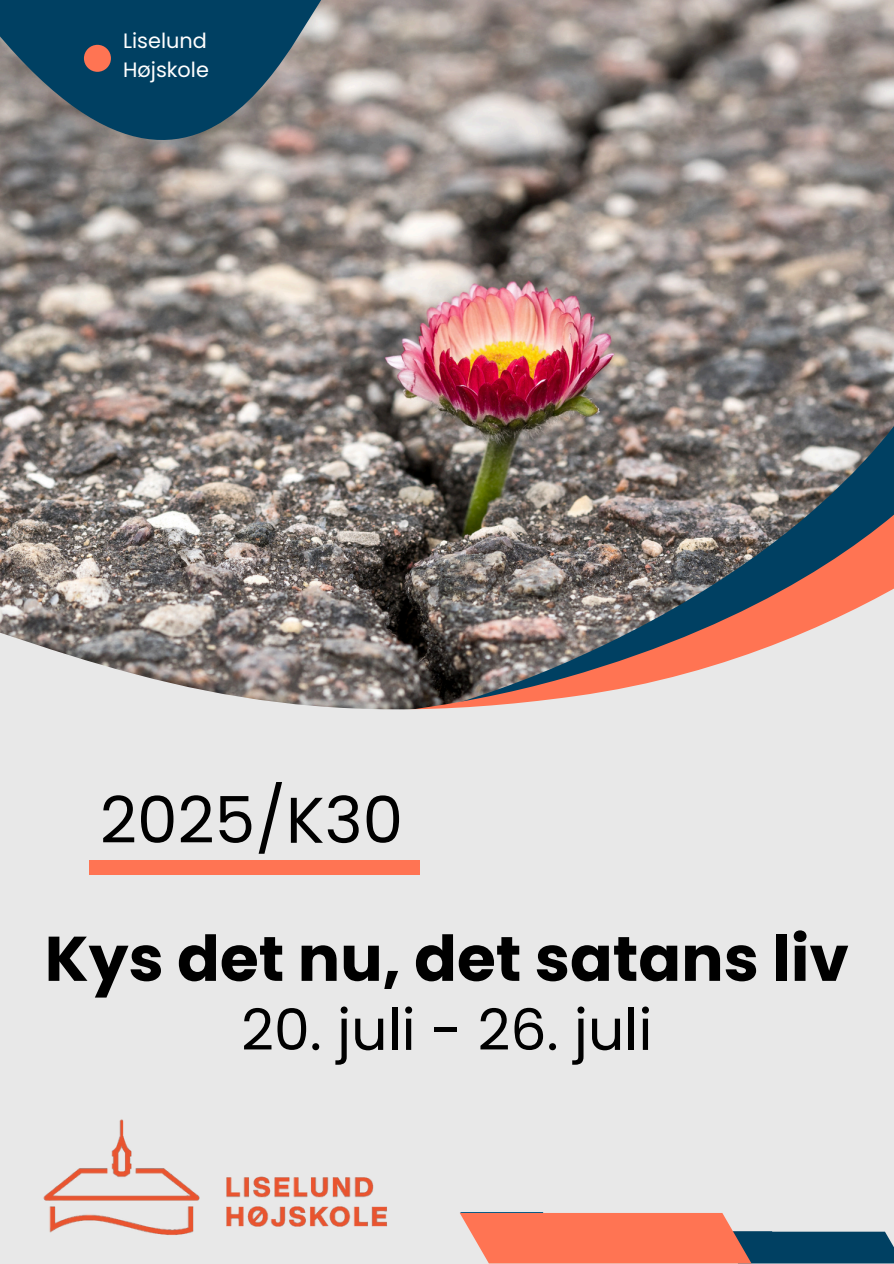
<style>
.page{position:relative;width:894px;height:1264px;background:#fff}
.page>*{position:absolute;margin:0;border:0;box-sizing:border-box;transform-origin:0 0}
.t1{font:64.5px "Poppins";color:#000}
.t2{font:700 63px "Poppins";color:#000}
.t3{font:57px "Poppins";color:#000}
.t4{font:20.85px/28.7px "Poppins";color:#fff}
</style>
<div class="page">
<div style="left:0;top:0;width:893px;height:1263px;background:#e8e8e8"></div>
<img style="left:0;top:0;width:893px;height:370px">
<img style="left:0;top:370px;width:893px;height:111px">
<img style="left:0;top:481px;width:893px;height:86px">
<svg style="left:0;top:567px;width:893px;height:143px"></svg>
<svg style="left:0;top:0;width:447px;height:152px;background:#546d7a"></svg>
<div style="left:89px;top:860px;width:331px;height:14px;background:#ff7453"></div>
<div style="left:84px;top:45px;width:27px;height:27px;background:#ff7453;border-radius:50%"></div>
<svg style="left:460px;top:1212px;width:433px;height:51px"></svg>
<img style="left:43px;top:1119px;width:344px;height:116px">
<h2 class="t4" style="left:123px;top:27px;width:87px">Liselund<br>Højskole</h2>
<h1 class="t1" style="left:100px;top:775px;width:304px">2025/K30</h1>
<p class="t2" style="left:45px;top:914px;width:805px">Kys det nu, det satans liv</p>
<p class="t3" style="left:241px;top:990px;width:413px">20. juli - 26. juli</p>
</div>
